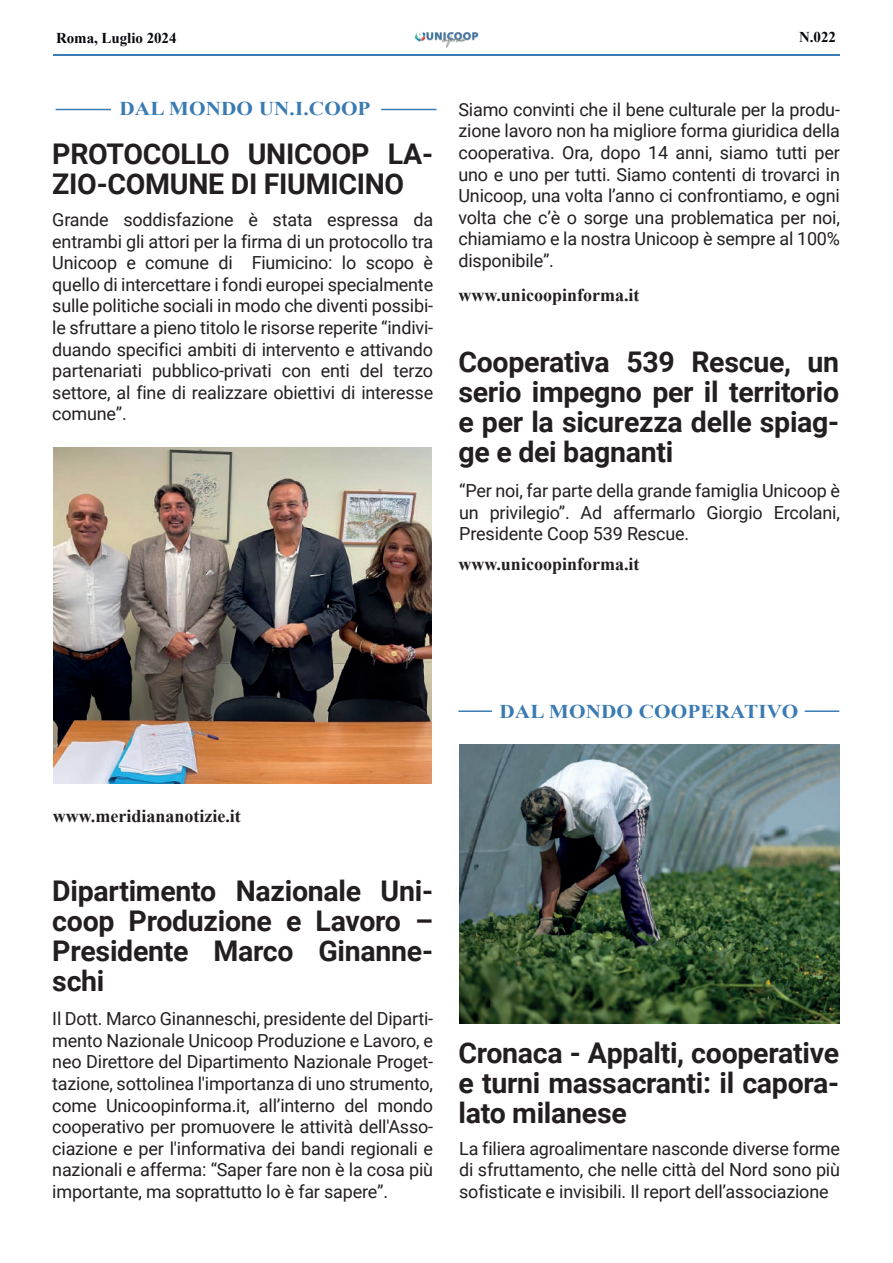
<style>
.page{position:relative;width:893px;height:1263px;background:#fff}
.page>*{position:absolute;margin:0;border:0;box-sizing:border-box;transform-origin:0 0}
.t1{font:700 28.5px/30px "Roboto";letter-spacing:-.01em;color:#231f20;text-align:justify}
.t2{font:700 19.5px "Times New Roman";letter-spacing:.005em;color:#3b7bb3;scale:1.09 1}
.t3{font:18px/21.6px "Roboto";letter-spacing:-.01em;color:#231f20;text-align:justify}
.t4{font:700 18px "Times New Roman";color:#231f20}
.t5{font:700 15px "Times New Roman";letter-spacing:-.005em;color:#07090d}
</style>
<div class="page">
<hr style="left:56px;top:109px;width:55px;height:1px;background:#3a7cb6">
<hr style="left:381px;top:109px;width:55px;height:1px;background:#3a7cb6">
<img style="left:414px;top:31px;width:65px;height:17px">
<hr style="left:458px;top:710px;width:34px;height:2px;background:#3a7cb6">
<hr style="left:805px;top:710px;width:34px;height:2px;background:#3a7cb6">
<img style="left:459px;top:745px;width:381px;height:278px">
<img style="left:53px;top:448px;width:378px;height:335px">
<hr style="left:53px;top:55px;width:787px;height:1px;background:#3b7bb3">
<p class="t5" style="left:56px;top:28px;width:122px">Roma, Luglio 2024</p>
<p class="t5" style="left:799px;top:26px;width:38px">N.022</p>
<p class="t2" style="left:119px;top:95px;width:232px">DAL MONDO UN.I.COOP</p>
<h1 class="t1" style="left:52px;top:138px;width:382px">PROTOCOLLO UNICOOP LA-<br>ZIO-COMUNE DI FIUMICINO</h1>
<p class="t3" style="left:52px;top:208px;width:382px">Grande soddisfazione è stata espressa da entrambi gli attori per la firma di un protocollo tra Unicoop e comune di Fiumicino: lo scopo è quello di intercettare i fondi europei specialmente sulle politiche sociali in modo che diventi possibi&shy;le sfruttare a pieno titolo le risorse reperite “indivi&shy;duando specifici ambiti di intervento e attivando partenariati pubblico-privati con enti del terzo settore, al fine di realizzare obiettivi di interesse comune”.</p>
<p class="t3" style="left:458px;top:98px;width:383px">Siamo convinti che il bene culturale per la produ&shy;zione lavoro non ha migliore forma giuridica della cooperativa. Ora, dopo 14 anni, siamo tutti per uno e uno per tutti. Siamo contenti di trovarci in Unicoop, una volta l’anno ci confrontiamo, e ogni volta che c’è o sorge una problematica per noi, chiamiamo e la nostra Unicoop è sempre al 100% disponibile”.</p>
<p class="t4" style="left:458px;top:283px;width:183px">www.unicoopinforma.it</p>
<h1 class="t1" style="left:458px;top:346px;width:382px">Cooperativa 539 Rescue, un serio impegno per il territorio e per la sicurezza delle spiag&shy;ge e dei bagnanti</h1>
<p class="t3" style="left:459px;top:479px;width:382px">“Per noi, far parte della grande famiglia Unicoop è un privilegio”. Ad affermarlo Giorgio Ercolani, Presidente Coop 539 Rescue.</p>
<p class="t4" style="left:458px;top:551px;width:183px">www.unicoopinforma.it</p>
<p class="t2" style="left:499px;top:698px;width:276px">DAL MONDO COOPERATIVO</p>
<p class="t4" style="left:53px;top:803px;width:189px">www.meridiananotizie.it</p>
<h1 class="t1" style="left:52px;top:875px;width:382px">Dipartimento Nazionale Uni&shy;coop Produzione e Lavoro – Presidente Marco Ginanne&shy;schi</h1>
<p class="t3" style="left:52px;top:1007px;width:382px">Il Dott. Marco Ginanneschi, presidente del Diparti&shy;mento Nazionale Unicoop Produzione e Lavoro, e neo Direttore del Dipartimento Nazionale Proget&shy;tazione, sottolinea l'importanza di uno strumento, come Unicoopinforma.it, all’interno del mondo cooperativo per promuovere le attività dell'Asso&shy;ciazione e per l'informativa dei bandi regionali e nazionali e afferma: “Saper fare non è la cosa più importante, ma soprattutto lo è far sapere”.</p>
<h1 class="t1" style="left:458px;top:1037px;width:382px">Cronaca - Appalti, cooperative e turni massacranti: il capora&shy;lato milanese</h1>
<p class="t3" style="left:459px;top:1137px;width:382px">La filiera agroalimentare nasconde diverse forme di sfruttamento, che nelle città del Nord sono più sofisticate e invisibili. Il report dell’associazione</p>
</div>
